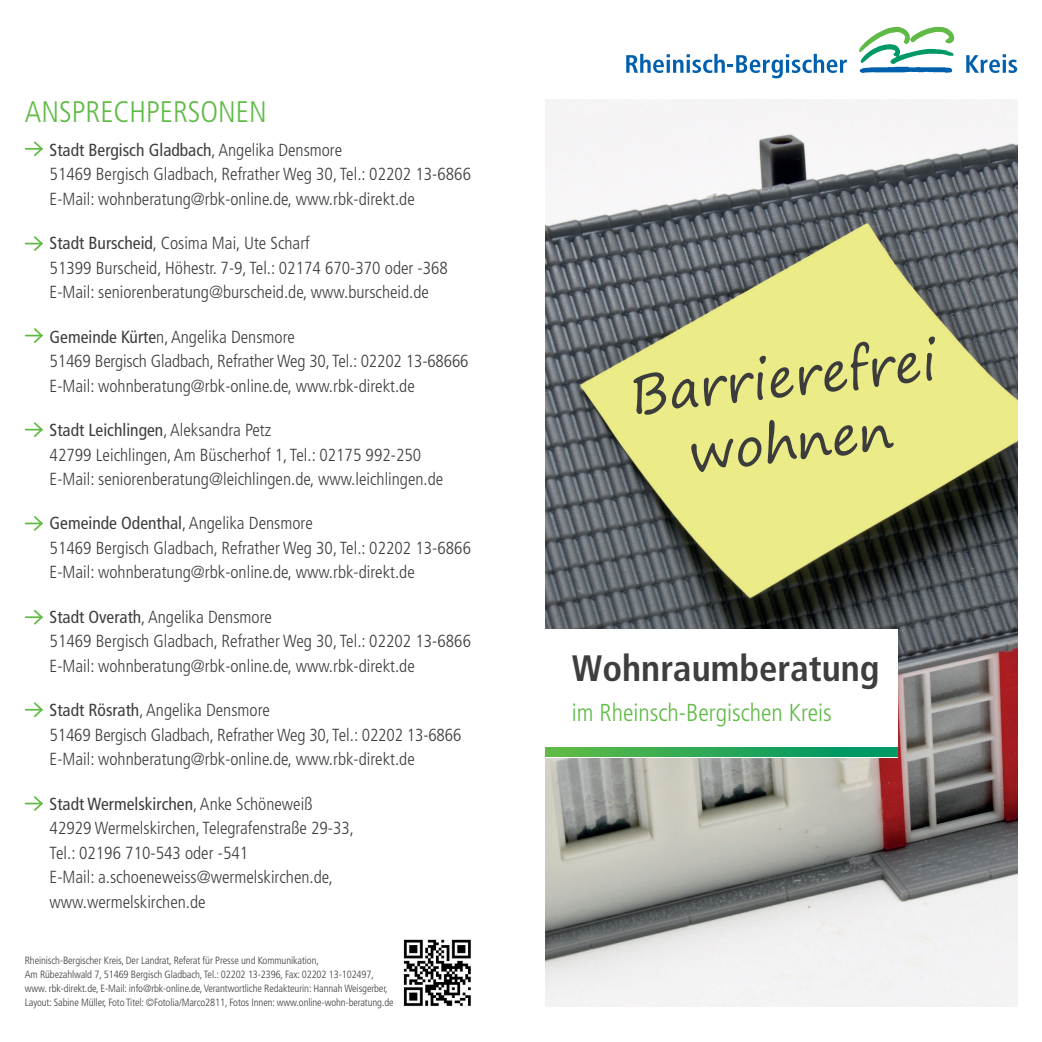
<style>
.page{position:relative;width:1042px;height:1042px;background:#fff}
.page>*{position:absolute;margin:0;border:0;box-sizing:border-box;transform-origin:0 0}
.t1{font:52.5px/64.8px "Segoe Print";color:#3c3c3d;text-align:center}
.t2{font:700 condensed 36.75px "Frutiger LT Std";color:#3e3e3f}
.t3{font:300 condensed 29.75px "Frutiger LT Std";color:#60bb46}
.t4{font:300 condensed 24.5px "Frutiger LT Std";color:#60bb46}
.t5{font:300 condensed 17.5px/24.5px "Frutiger LT Std";color:#3e3e3f}
.t6{font:300 condensed 10.5px/14px "Frutiger LT Std";letter-spacing:-.01em;color:#3e3e3f}
.s1{font-weight:400}
</style>
<div class="page">
<img style="left:546px;top:99px;width:471px;height:907px">
<svg style="left:626px;top:54px;width:221px;height:24px"></svg>
<svg style="left:966px;top:54px;width:51px;height:19px"></svg>
<svg style="left:859px;top:27px;width:95px;height:46px"></svg>
<div style="left:472px;top:629px;width:426px;height:128px;background:#fff"></div>
<svg style="left:546px;top:747px;width:352px;height:10px"></svg>
<svg style="left:26px;top:141px;width:17px;height:16px"></svg>
<svg style="left:26px;top:236px;width:17px;height:15px"></svg>
<svg style="left:26px;top:328px;width:17px;height:15px"></svg>
<svg style="left:26px;top:422px;width:17px;height:15px"></svg>
<svg style="left:26px;top:516px;width:17px;height:15px"></svg>
<svg style="left:26px;top:610px;width:17px;height:15px"></svg>
<svg style="left:26px;top:702px;width:17px;height:15px"></svg>
<svg style="left:26px;top:796px;width:17px;height:15px"></svg>
<img style="left:403px;top:939px;width:68px;height:68px">
<h3 class="t3" style="left:25px;top:94px;width:243px">ANSPRECHPERSONEN</h3>
<p class="t5" style="left:50px;top:138px;width:423px"><span class="s1">Stadt Bergisch Gladbach</span>, Angelika Densmore<br>51469 Bergisch Gladbach, Refrather Weg 30, Tel.: 02202 13-6866<br>E-Mail: wohnberatung@rbk-online.de, www.rbk-direkt.de</p>
<p class="t5" style="left:50px;top:231px;width:400px"><span class="s1">Stadt Burscheid</span>, Cosima Mai, Ute Scharf<br>51399 Burscheid, Höhestr. 7-9, Tel.: 02174 670-370 oder -368<br>E-Mail: seniorenberatung@burscheid.de, www.burscheid.de</p>
<p class="t5" style="left:50px;top:325px;width:420px"><span class="s1">Gemeinde Kürte</span>n, Angelika Densmore<br>51469 Bergisch Gladbach, Refrather Weg 30, Tel.: 02202 13-68666<br>E-Mail: wohnberatung@rbk-online.de, www.rbk-direkt.de</p>
<p class="t5" style="left:50px;top:418px;width:395px"><span class="s1">Stadt Leichlingen</span>, Aleksandra Petz<br>42799 Leichlingen, Am Büscherhof 1, Tel.: 02175 992-250<br>E-Mail: seniorenberatung@leichlingen.de, www.leichlingen.de</p>
<p class="t5" style="left:50px;top:511px;width:423px"><span class="s1">Gemeinde Odenthal</span>, Angelika Densmore<br>51469 Bergisch Gladbach, Refrather Weg 30, Tel.: 02202 13-6866<br>E-Mail: wohnberatung@rbk-online.de, www.rbk-direkt.de</p>
<p class="t5" style="left:50px;top:605px;width:423px"><span class="s1">Stadt Overath</span>, Angelika Densmore<br>51469 Bergisch Gladbach, Refrather Weg 30, Tel.: 02202 13-6866<br>E-Mail: wohnberatung@rbk-online.de, www.rbk-direkt.de</p>
<p class="t5" style="left:50px;top:698px;width:413px"><span class="s1">Stadt Rösrath</span>, Angelika Densmore<br>51469 Bergisch Gladbach, Refrather Weg 30, Tel.: 02202 13-6866<br>E-Mail: wohnberatung@rbk-online.de, www.rbk-direkt.de</p>
<p class="t5" style="left:50px;top:791px;width:306px"><span class="s1">Stadt Wermelskirchen</span>, Anke Schöneweiß 42929 Wermelskirchen, Telegrafenstraße 29-33, Tel.: 02196 710-543 oder -541<br>E-Mail: a.schoeneweiss@wermelskirchen.de, www.wermelskirchen.de</p>
<p class="t6" style="left:25px;top:953px;width:370px">Rheinisch-Bergischer Kreis, Der Landrat, Referat für Presse und Kommunikation,<br>Am Rübezahlwald 7, 51469 Bergisch Gladbach, Tel.: 02202 13-2396, Fax: 02202 13-102497, www. rbk-direkt.de, E-Mail: info@rbk-online.de, Verantwortliche Redakteurin: Hannah Weisgerber, Layout: Sabine Müller, Foto Titel: ©Fotolia/Marco2811, Fotos Innen: www.online-wohn-beratung.de</p>
<h1 class="t1" style="left:626px;top:360px;width:310px;rotate:-6deg">Barrierefrei wohnen</h1>
<h2 class="t2" style="left:572px;top:647px;width:309px">Wohnraumberatung</h2>
<h3 class="t4" style="left:572px;top:698px;width:261px">im Rheinsch-Bergischen Kreis</h3>
</div>
